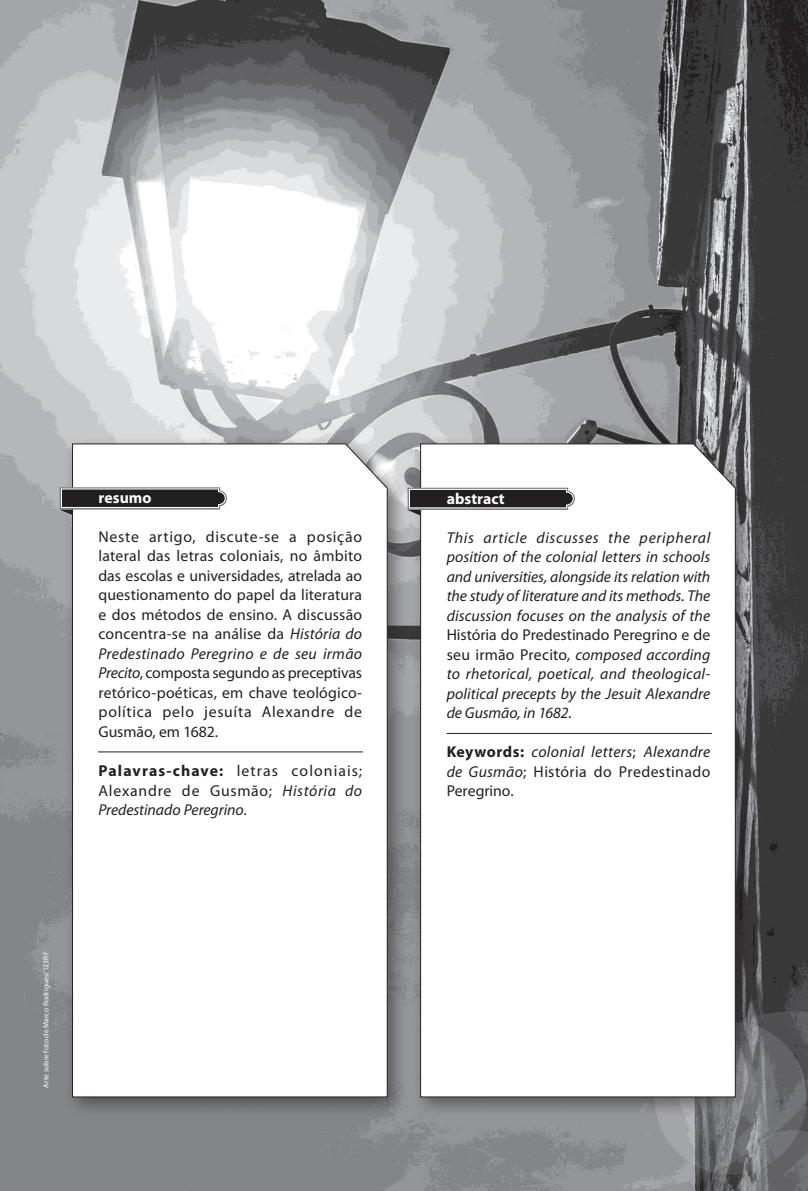
<style>
.page{position:relative;width:808px;height:1191px;background:#fff}
.page>*{position:absolute;margin:0;border:0;box-sizing:border-box;transform-origin:0 0}
.t1{font:15.75px/19.5px "Myriad Pro";letter-spacing:.045em;color:#231f20;text-align:justify}
.t2{font:italic 15.75px/19.5px "Myriad Pro";color:#231f20;text-align:justify}
.t3{font:700 15.75px "Myriad Pro";letter-spacing:.005em;color:#fff}
.t4{font:7.5px "Myriad Pro";letter-spacing:.015em;color:#fff}
.s1{font-style:italic}
.s2{font-weight:700}
.s3{font-style:normal}
</style>
<div class="page">
<img style="left:0;top:0;width:808px;height:1191px">
<div style="left:64px;top:435px;width:343px;height:682px;background:#231f20;opacity:.5"></div>
<svg style="left:72px;top:443px;width:316px;height:654px"></svg>
<div style="left:412px;top:435px;width:343px;height:682px;background:#231f20;opacity:.5"></div>
<svg style="left:420px;top:443px;width:316px;height:654px"></svg>
<svg style="left:60px;top:487px;width:167px;height:28px"></svg>
<svg style="left:408px;top:488px;width:167px;height:27px"></svg>
<hr style="left:98px;top:751px;width:265px;height:1px;background:#231f20">
<hr style="left:447px;top:733px;width:265px;height:1px;background:#231f20">
<p class="t3" style="left:98px;top:487px;width:55px">resumo</p>
<p class="t1" style="left:98px;top:526px;width:265px">Neste artigo, discute-se a posição lateral das letras coloniais, no âmbito das escolas e universidades, atrelada ao questionamento do papel da literatura e dos métodos de ensino. A discussão concentra-se na análise da <span class="s1">História do Predestinado Peregrino e de seu irmão Precito</span>, composta segundo as preceptivas retórico-poéticas, em chave teológico&shy;política pelo jesuíta Alexandre de Gusmão, em 1682.</p>
<p class="t1" style="left:98px;top:760px;width:265px"><span class="s2">Palavras-chave:</span> letras coloniais; Alexandre de Gusmão; <span class="s1">História do Predestinado Peregrino</span>.</p>
<p class="t4" style="left:41px;top:1087px;width:137px;rotate:-90deg">Arte sobre foto de Marco Rodrigues/123RF</p>
<p class="t3" style="left:447px;top:488px;width:59px">abstract</p>
<p class="t2" style="left:447px;top:527px;width:265px">This article discusses the peripheral position of the colonial letters in schools and universities, alongside its relation with the study of literature and its methods. The discussion focuses on the analysis of the</p>
<p class="t2" style="left:447px;top:625px;width:265px"><span class="s3">História do Predestinado Peregrino e de seu irmão Precito</span>, composed according to rhetorical, poetical, and theological&shy;political precepts by the Jesuit Alexandre de Gusmão, in 1682<span class="s3">.</span></p>
<p class="t1" style="left:447px;top:742px;width:265px"><span class="s2">Keywords:</span> <span class="s1">colonial letters</span>; <span class="s1">Alexandre de Gusmão</span>; História do Predestinado Peregrino.</p>
</div>
